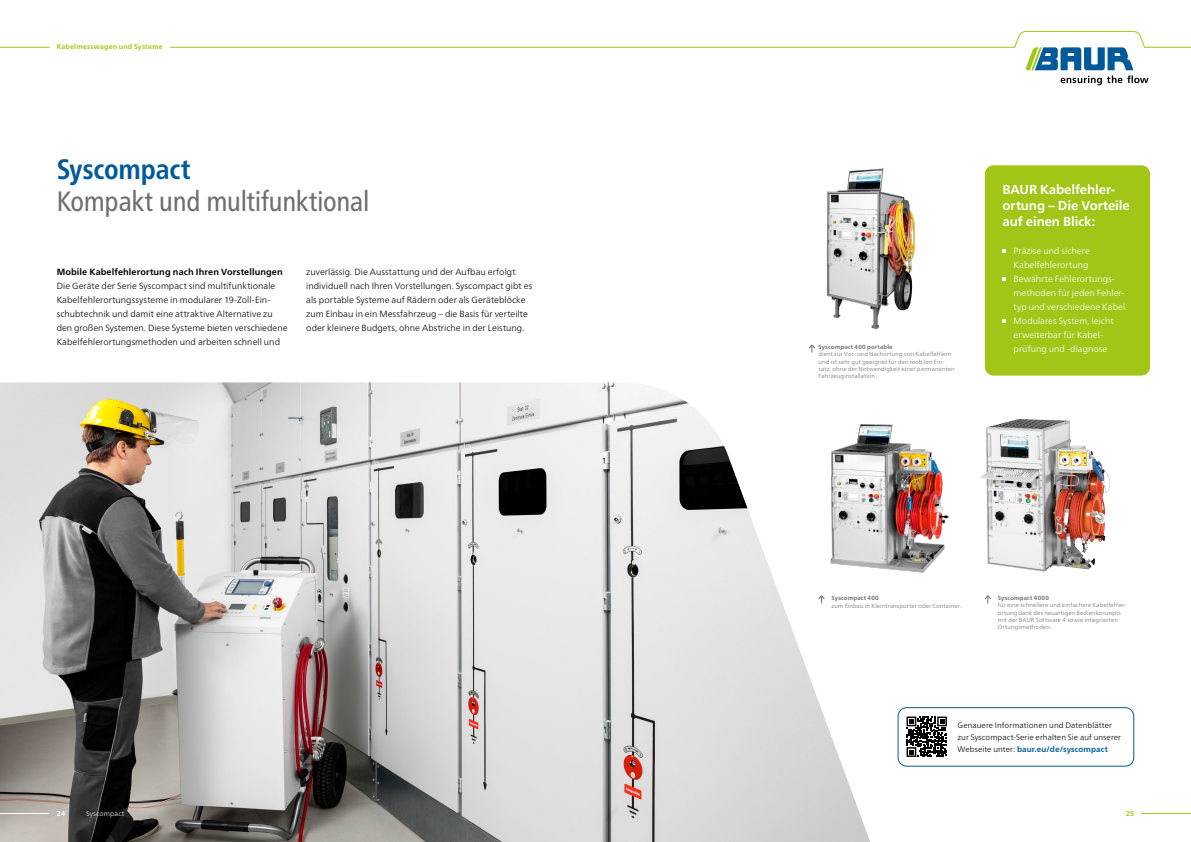
<style>
.page{position:relative;width:1191px;height:842px;background:#fff}
.page>*{position:absolute;margin:0;border:0;box-sizing:border-box;transform-origin:0 0}
.t1{font:condensed 28px "Frutiger Neue LTW1 G";letter-spacing:-.01em;color:#706f6f}
.t2{font:700 condensed 28px "Frutiger Neue LTW1 G";letter-spacing:-.01em;color:#005a9a}
.t3{font:700 13px/16px "Frutiger Neue LTW1 G";letter-spacing:-.01em;color:#fff}
.t4{font:300 9px/14px "Frutiger Neue LTW1 G";letter-spacing:.005em;color:#000}
.t5{font:300 9px/14px "Frutiger Neue LTW1 G";letter-spacing:.005em;color:#fff}
.t6{font:700 9px "Frutiger Neue LTW1 G";letter-spacing:.01em;color:#000}
.t7{font:300 8px/12px "Frutiger Neue LTW1 G";letter-spacing:.005em;color:#000}
.t8{font:700 7px "Frutiger Neue LTW1 G";letter-spacing:.02em;color:#a2c617}
.t9{font:300 7px "Frutiger Neue LTW1 G";letter-spacing:.02em;color:#fff}
.t10{font:700 7px "Frutiger Neue LTW1 G";color:#fff}
.t11{font:300 6px/7.2px "Frutiger Neue LTW1 G";letter-spacing:.02em;color:#706f6f}
.t12{font:700 6px "Frutiger Neue LTW1 G";letter-spacing:.02em;color:#706f6f}
.s1{font-weight:700;color:#005a9a}
</style>
<div class="page">
<img style="left:0;top:382px;width:870px;height:460px">
<hr style="left:0;top:47px;width:50px;height:1px;background:#a2c617">
<svg style="left:169px;top:31px;width:1022px;height:54px"></svg>
<hr style="left:1141px;top:813px;width:50px;height:1px;background:#a2c617">
<hr style="left:0;top:813px;width:49px;height:1px;background:#fff">
<div style="left:985px;top:165px;width:165px;height:211px;background:#a2c617;border-radius:9px"></div>
<svg style="left:1002px;top:249px;width:4px;height:4px"></svg>
<svg style="left:1002px;top:277px;width:4px;height:4px"></svg>
<svg style="left:1002px;top:319px;width:4px;height:4px"></svg>
<img style="left:980px;top:427px;width:130px;height:145px">
<img style="left:818px;top:422px;width:131px;height:158px">
<img style="left:826px;top:168px;width:89px;height:162px">
<div style="left:897px;top:707px;width:237px;height:60px;border:1px solid #005a9a;border-radius:9px"></div>
<svg style="left:906px;top:716px;width:41px;height:41px"></svg>
<svg style="left:818px;top:595px;width:7px;height:8px"></svg>
<svg style="left:809px;top:344px;width:6px;height:9px"></svg>
<svg style="left:984px;top:595px;width:7px;height:8px"></svg>
<p class="t8" style="left:57px;top:42px;width:108px">Kabelmesswagen und Systeme</p>
<h1 class="t2" style="left:57px;top:148px;width:135px">Syscompact</h1>
<h1 class="t1" style="left:57px;top:180px;width:314px">Kompakt und multifunktional</h1>
<h2 class="t3" style="left:1002px;top:181px;width:129px">BAUR Kabelfehler&shy;ortung – Die Vorteile auf einen Blick:</h2>
<p class="t5" style="left:1013px;top:243px;width:113px">Präzise und sichere<br>Kabelfehlerortung<br>Bewährte Fehlerortungs&shy;methoden für jeden Fehler&shy;typ und verschiedene Kabel<br>Modulares System, leicht erweiterbar für Kabel&shy;prüfung und -diagnose</p>
<p class="t6" style="left:57px;top:266px;width:227px">Mobile Kabelfehlerortung nach Ihren Vorstellungen</p>
<p class="t4" style="left:57px;top:278px;width:232px">Die Geräte der Serie Syscompact sind multifunktionale Kabelfehlerortungssysteme in modularer 19-Zoll-Ein&shy;schubtechnik und damit eine attraktive Alternative zu den großen Systemen. Diese Systeme bieten verschiedene Kabelfehlerortungsmethoden und arbeiten schnell und</p>
<p class="t4" style="left:306px;top:265px;width:228px">zuverlässig. Die Ausstattung und der Aufbau erfolgt individuell nach Ihren Vorstellungen. Syscompact gibt es als portable Systeme auf Rädern oder als Geräteblöcke zum Einbau in ein Messfahrzeug – die Basis für verteilte oder kleinere Budgets, ohne Abstriche in der Leistung.</p>
<p class="t12" style="left:818px;top:343px;width:76px">Syscompact 400 portable</p>
<p class="t11" style="left:818px;top:350px;width:138px">dient zur Vor- und Nachortung von Kabelfehlern und ist sehr gut geeignet für den mobilen Ein&shy;satz, ohne der Notwendigkeit einer permanenten Fahrzeuginstallation.</p>
<p class="t12" style="left:831px;top:594px;width:49px">Syscompact 400</p>
<p class="t11" style="left:831px;top:601px;width:131px">zum Einbau in Kleintransporter oder Container.</p>
<p class="t12" style="left:998px;top:594px;width:52px">Syscompact 4000</p>
<p class="t11" style="left:998px;top:601px;width:130px">für eine schnellere und einfachere Kabelfehler&shy;ortung dank des neuartigen Bedienkonzepts mit der BAUR Software 4 sowie integrierten Ortungsmethoden.</p>
<p class="t7" style="left:957px;top:718px;width:165px">Genauere Informationen und Datenblätter zur Syscompact-Serie erhalten Sie auf unserer<br>Webseite unter: <span class="s1">baur.eu/de/syscompact</span></p>
<p class="t10" style="left:57px;top:809px;width:10px">24</p>
<p class="t9" style="left:86px;top:809px;width:40px">Syscompact</p>
<p class="t8" style="left:1125px;top:809px;width:10px">25</p>
</div>
